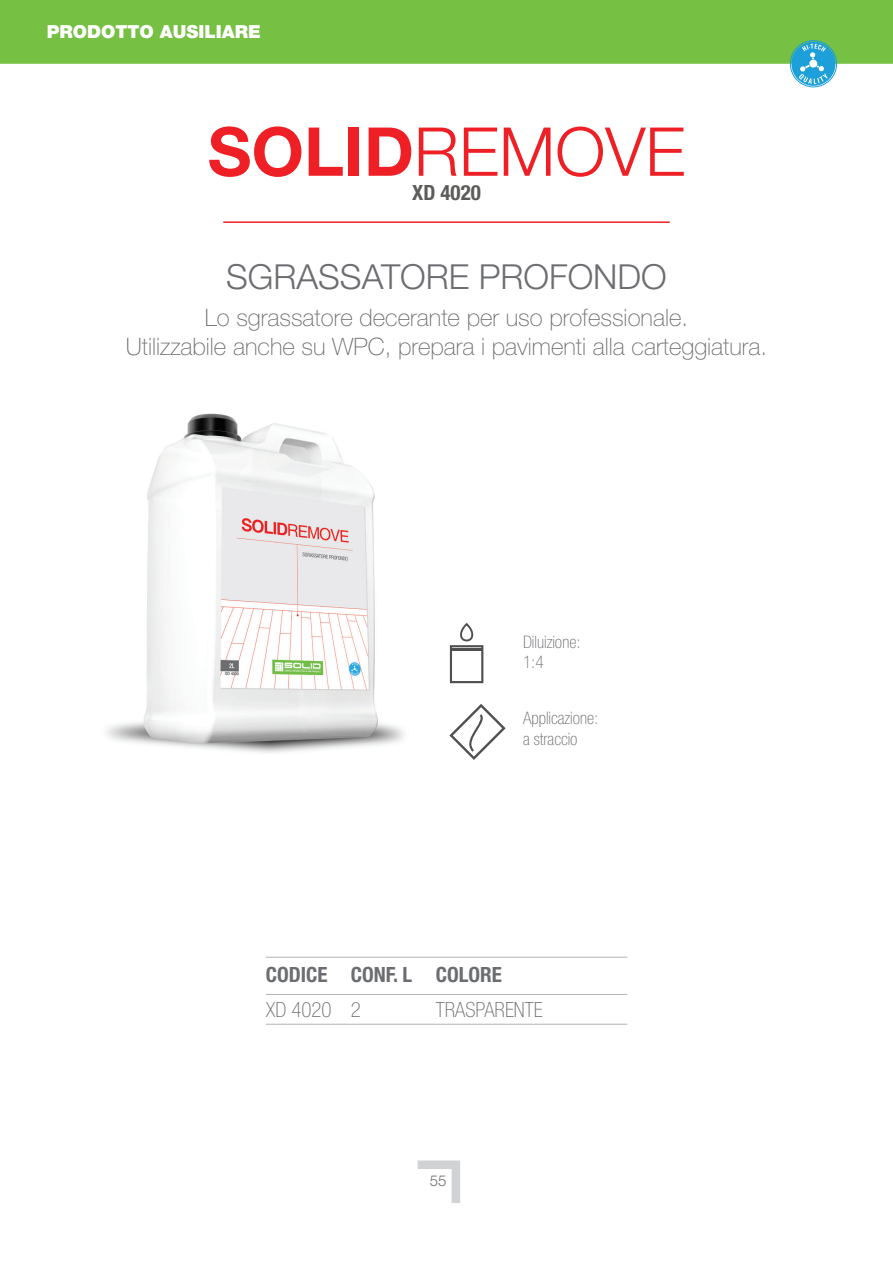
<style>
.page{position:relative;width:893px;height:1263px;background:#fff}
.page>*{position:absolute;margin:0;border:0;box-sizing:border-box;transform-origin:0 0}
.t1{font:300 67.5px "Helvetica Neue LT Std";color:#ee2026}
.t2{font:300 34.5px "Helvetica Neue LT Std";color:#6c6d70}
.t3{font:100 24px/28.8px "Helvetica Neue LT Std";color:#6c6d70;text-align:center}
.t4{font:700 condensed 21px "Helvetica Neue LT Std";color:#6c6d70}
.t5{font:100 condensed 21px "Helvetica Neue LT Std";color:#6c6d70}
.t6{font:700 condensed 21px "Helvetica Neue LT Std";color:#5c5d5a}
.t7{font:900 18px "Helvetica Neue LT Std";color:#fff}
.t8{font:100 condensed 17.25px/20.7px "Helvetica Neue LT Std";color:#6c6d70}
.t9{font:300 15px "Helvetica Neue LT Std";color:#6c6d70}
.s1{font-weight:700}
</style>
<div class="page">
<svg style="left:418px;top:1160px;width:42px;height:43px"></svg>
<div style="left:0;top:0;width:893px;height:64px;background:#76c043"></div>
<hr style="left:223px;top:221px;width:447px;height:2px;background:#ee2026">
<img style="left:105px;top:413px;width:300px;height:340px">
<svg style="left:450px;top:623px;width:33px;height:60px"></svg>
<svg style="left:449px;top:704px;width:57px;height:56px"></svg>
<hr style="left:266px;top:957px;width:361px;height:1px;background:#b2b3b7">
<hr style="left:266px;top:994px;width:361px;height:1px;background:#b2b3b7">
<hr style="left:266px;top:1024px;width:361px;height:1px;background:#b2b3b7">
<div style="left:790px;top:40px;width:47px;height:47px;border:1px solid #1d9fda;border-radius:50%"></div>
<div style="left:791px;top:42px;width:44px;height:44px;background:#1d9fda;border-radius:50%"></div>
<svg style="left:799px;top:44px;width:29px;height:40px"></svg>
<p class="t7" style="left:47px;top:21px;width:216px">PRODOTTO AUSILIARE</p>
<h1 class="t1" style="left:208px;top:110px;width:479px"><span class="s1">SOLID</span>REMOVE</h1>
<p class="t6" style="left:412px;top:179px;width:70px">XD 4020</p>
<h2 class="t2" style="left:226px;top:256px;width:442px">SGRASSATORE PROFONDO</h2>
<p class="t3" style="left:126px;top:303px;width:643px">Lo sgrassatore decerante per uso professionale.<br>Utilizzabile anche su WPC, prepara i pavimenti alla carteggiatura.</p>
<p class="t8" style="left:523px;top:631px;width:59px">Diluizione:<br>1:4</p>
<p class="t8" style="left:523px;top:707px;width:77px">Applicazione: a straccio</p>
<p class="t4" style="left:266px;top:962px;width:238px">CODICE CONF. L COLORE</p>
<p class="t5" style="left:266px;top:998px;width:97px">XD 4020 2</p>
<p class="t5" style="left:436px;top:998px;width:108px">TRASPARENTE</p>
<p class="t9" style="left:430px;top:1171px;width:18px">55</p>
</div>
